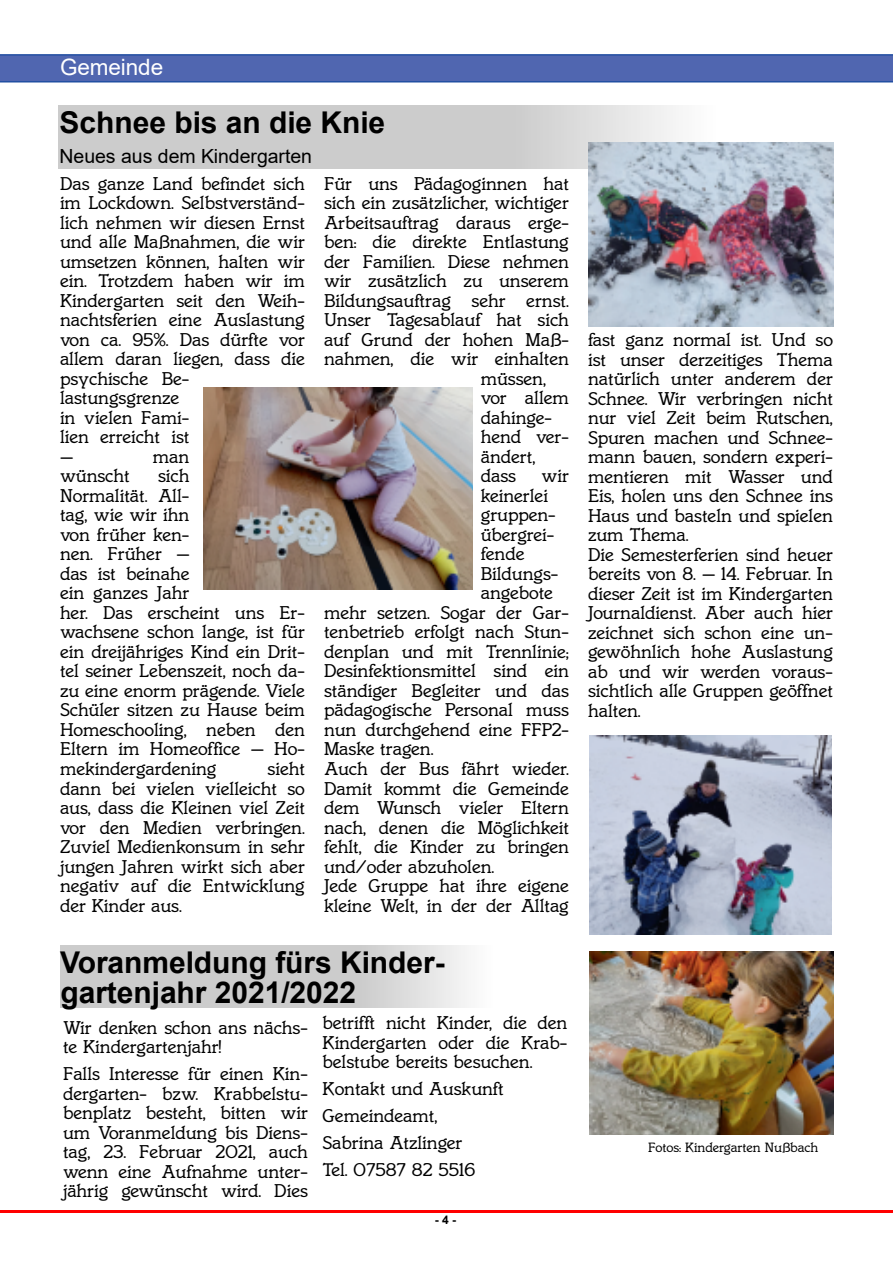
<style>
.page{position:relative;width:893px;height:1263px;background:#fff}
.page>*{position:absolute;margin:0;border:0;box-sizing:border-box;transform-origin:0 0}
.t1{font:700 30px/30px "Arial";color:#000}
.t2{font:22.5px "Arial";letter-spacing:-.005em;color:#fff}
.t3{font:19.5px "Arial";color:#000}
.t4{font:16.5px/19.5px "Italia";letter-spacing:-.005em;color:#000}
.t5{font:12px "Italia";letter-spacing:-.005em;color:#000}
.t6{font:700 12px "Arial";color:#000}
</style>
<div class="page">
<svg style="left:203px;top:589px;width:270px;height:1px"></svg>
<hr style="left:0;top:1211px;width:893px;height:2px;background:#f00">
<svg style="left:0;top:54px;width:893px;height:29px;background:#4e66b0"></svg>
<svg style="left:58px;top:105px;width:618px;height:64px;background:#cfcfcf"></svg>
<svg style="left:61px;top:945px;width:406px;height:63px;background:#d1d1d1"></svg>
<img style="left:203px;top:388px;width:270px;height:201px">
<img style="left:588px;top:142px;width:245px;height:184px">
<img style="left:589px;top:951px;width:244px;height:183px">
<img style="left:590px;top:735px;width:242px;height:200px">
<h2 class="t2" style="left:60px;top:55px;width:105px">Gemeinde</h2>
<h1 class="t1" style="left:60px;top:107px;width:327px">Schnee bis an die Knie</h1>
<p class="t3" style="left:60px;top:145px;width:254px">Neues aus dem Kindergarten</p>
<p class="t4" style="left:60px;top:174px;width:247px">Das ganze Land befindet sich im Lockdown. Selbstverständ&shy;lich nehmen wir diesen Ernst und alle Maßnahmen, die wir umsetzen können, halten wir ein. Trotzdem haben wir im<br>Kindergarten seit den Weih&shy;nachtsferien eine Auslastung von ca. 95%. Das dürfte vor allem daran liegen, dass die psychische Be&shy;lastungsgrenze<br>in vielen Fami-<br>lien erreicht ist<br>–</p>
<p class="t4" style="left:153px;top:447px;width:38px">man</p>
<p class="t4" style="left:60px;top:466px;width:247px;text-indent:98px">sich<br>Normalität. All-<br>tag, wie wir ihn<br>von früher ken-<br>nen. Früher –<br>das ist beinahe<br>ein ganzes Jahr<br>her. Das erscheint uns Er&shy;wachsene schon lange, ist für ein dreijähriges Kind ein Drit&shy;tel seiner Lebenszeit, noch da&shy;zu eine enorm prägende. Viele<br>Schüler sitzen zu Hause beim<br>Homeschooling, neben den<br>Eltern im Homeoffice – Ho&shy;mekindergardening</p>
<p class="t4" style="left:60px;top:466px;width:71px">wünscht</p>
<p class="t4" style="left:60px;top:759px;width:246px;text-align:justify;text-indent:208px">sieht dann bei vielen vielleicht so aus, dass die Kleinen viel Zeit vor den Medien verbringen.<br>Zuviel Medienkonsum in sehr jungen Jahren wirkt sich aber negativ auf die Entwicklung der Kinder aus.</p>
<p class="t4" style="left:324px;top:174px;width:246px;text-align:justify">Für uns Pädagoginnen hat sich ein zusätzlicher, wichtiger Arbeitsauftrag daraus erge&shy;ben: die direkte Entlastung der Familien. Diese nehmen wir zusätzlich zu unserem Bildungsauftrag</p>
<p class="t4" style="left:472px;top:291px;width:36px">sehr</p>
<p class="t4" style="left:526px;top:291px;width:44px">ernst.</p>
<p class="t4" style="left:324px;top:310px;width:246px">Unser Tagesablauf hat sich</p>
<p class="t4" style="left:324px;top:330px;width:246px">auf Grund der hohen Maß-</p>
<p class="t4" style="left:324px;top:349px;width:246px">nahmen, die wir einhalten</p>
<p class="t4" style="left:481px;top:369px;width:67px">müssen,</p>
<p class="t4" style="left:481px;top:388px;width:90px">vor allem</p>
<p class="t4" style="left:481px;top:408px;width:73px">dahinge-</p>
<p class="t4" style="left:481px;top:427px;width:90px">hend ver-</p>
<p class="t4" style="left:481px;top:447px;width:56px">ändert,</p>
<p class="t4" style="left:481px;top:466px;width:37px">dass</p>
<p class="t4" style="left:541px;top:466px;width:29px">wir</p>
<p class="t4" style="left:481px;top:486px;width:69px">keinerlei</p>
<p class="t4" style="left:481px;top:505px;width:76px">gruppen-</p>
<p class="t4" style="left:481px;top:525px;width:75px">übergrei-</p>
<p class="t4" style="left:481px;top:544px;width:45px">fende</p>
<p class="t4" style="left:481px;top:564px;width:79px">Bildungs-</p>
<p class="t4" style="left:481px;top:583px;width:74px">angebote</p>
<p class="t4" style="left:324px;top:603px;width:246px">mehr setzen. Sogar der Gar-</p>
<p class="t4" style="left:324px;top:622px;width:246px">tenbetrieb erfolgt nach Stun-</p>
<p class="t4" style="left:324px;top:642px;width:246px">denplan und mit Trennlinie;</p>
<p class="t4" style="left:324px;top:661px;width:246px">Desinfektionsmittel sind ein</p>
<p class="t4" style="left:324px;top:681px;width:246px">ständiger Begleiter und das</p>
<p class="t4" style="left:324px;top:700px;width:246px">pädagogische Personal muss</p>
<p class="t4" style="left:324px;top:720px;width:247px">nun durchgehend eine FFP2-</p>
<p class="t4" style="left:324px;top:739px;width:111px">Maske tragen.</p>
<p class="t4" style="left:324px;top:759px;width:246px">Auch der Bus fährt wieder.</p>
<p class="t4" style="left:324px;top:778px;width:247px">Damit kommt die Gemeinde</p>
<p class="t4" style="left:324px;top:798px;width:246px">dem Wunsch vieler Eltern</p>
<p class="t4" style="left:324px;top:817px;width:246px">nach, denen die Möglichkeit</p>
<p class="t4" style="left:324px;top:837px;width:246px">fehlt, die Kinder zu bringen</p>
<p class="t4" style="left:324px;top:856px;width:172px">und/oder abzuholen.</p>
<p class="t4" style="left:324px;top:876px;width:247px">Jede Gruppe hat ihre eigene</p>
<p class="t4" style="left:324px;top:895px;width:246px">kleine Welt, in der der Alltag</p>
<h1 class="t1" style="left:60px;top:947px;width:386px">Voranmeldung fürs Kinder&shy;gartenjahr 2021/2022</h1>
<p class="t4" style="left:322px;top:1013px;width:246px;text-align:justify">betrifft nicht Kinder, die den Kindergarten oder die Krab&shy;belstube bereits besuchen.</p>
<p class="t4" style="left:322px;top:1075px;width:183px;line-height:27px">Kontakt und Auskunft<br>Gemeindeamt,<br>Sabrina Atzlinger<br>Tel. 07587 82 5516</p>
<p class="t4" style="left:63px;top:1018px;width:246px">Wir denken schon ans nächs&shy;te Kindergartenjahr!</p>
<p class="t4" style="left:63px;top:1064px;width:246px;text-align:justify">Falls Interesse für einen Kin&shy;dergarten- bzw. Krabbelstu&shy;benplatz besteht, bitten wir um Voranmeldung bis Diens&shy;tag, 23. Februar 2021, auch wenn eine Aufnahme unter&shy;jährig gewünscht wird. Dies</p>
<p class="t6" style="left:435px;top:1213px;width:23px">-4-</p>
<p class="t4" style="left:588px;top:330px;width:247px">fast ganz normal ist. Und so ist unser derzeitiges Thema natürlich unter anderem der<br>Schnee. Wir verbringen nicht nur viel Zeit beim Rutschen,<br>Spuren machen und Schnee&shy;mann bauen, sondern experi&shy;mentieren mit Wasser und<br>Eis, holen uns den Schnee ins<br>Haus und basteln und spielen zum Thema.<br>Die Semesterferien sind heuer bereits von 8. – 14. Februar. In dieser Zeit ist im Kindergarten<br>Journaldienst. Aber auch hier zeichnet sich schon eine un&shy;gewöhnlich hohe Auslastung ab und wir werden voraus&shy;sichtlich alle Gruppen geöffnet halten.</p>
<p class="t5" style="left:648px;top:1139px;width:172px">Fotos: Kindergarten Nußbach</p>
</div>
